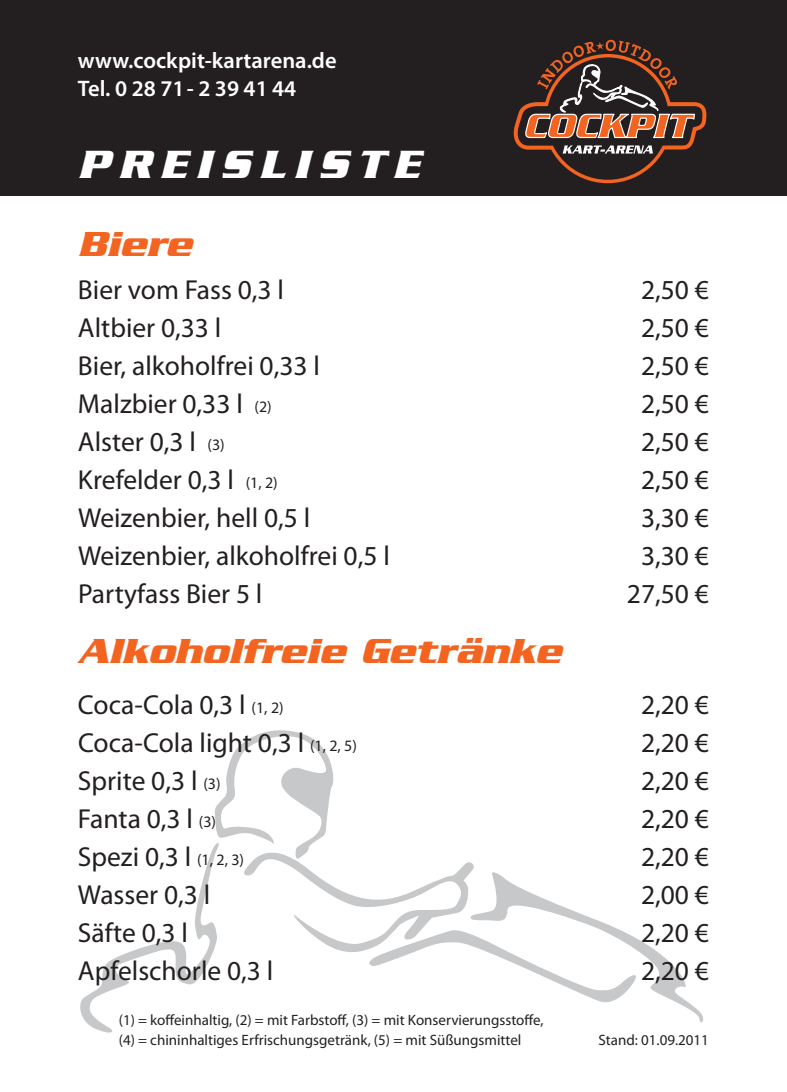
<style>
.page{position:relative;width:787px;height:1092px;background:#fff}
.page>*{position:absolute;margin:0;border:0;box-sizing:border-box;transform-origin:0 0}
.t1{font:italic 700 42.5px "Serpentine";letter-spacing:.2em;color:#fff}
.t2{font:italic 700 37.5px "Serpentine";color:#f36421}
.t3{font:27.5px "Myriad Pro";color:#231f20}
.t4{font:600 22.5px/28px "Myriad Pro";color:#fff}
.t5{font:15px/20px "Myriad Pro";color:#231f20}
.s1{font-size:16px}
</style>
<div class="page">
<div style="left:0;top:0;width:787px;height:195px;background:#231f20"></div>
<svg style="left:513px;top:40px;width:194px;height:143px"></svg>
<svg style="left:640px;top:940px;width:63px;height:83px"></svg>
<svg style="left:80px;top:730px;width:560px;height:303px"></svg>
<p class="t4" style="left:78px;top:46px;width:260px">www.cockpit-kartarena.de<br>Tel. 0 28 71- 2 39 41 44</p>
<h1 class="t1" style="left:78px;top:140px;width:343px">Preisliste</h1>
<h2 class="t2" style="left:78px;top:222px;width:113px">Biere</h2>
<p class="t3" style="left:78px;top:273px;width:208px">Bier vom Fass 0,3 l</p>
<p class="t3" style="left:641px;top:273px;width:69px">2,50 €</p>
<p class="t3" style="left:78px;top:311px;width:145px">Altbier 0,33 l</p>
<p class="t3" style="left:641px;top:311px;width:69px">2,50 €</p>
<p class="t3" style="left:78px;top:349px;width:243px">Bier, alkoholfrei 0,33 l</p>
<p class="t3" style="left:641px;top:349px;width:69px">2,50 €</p>
<p class="t3" style="left:78px;top:387px;width:195px">Malzbier 0,33 l <span class="s1">(2)</span></p>
<p class="t3" style="left:641px;top:387px;width:69px">2,50 €</p>
<p class="t3" style="left:78px;top:425px;width:148px">Alster 0,3 l <span class="s1">(3)</span></p>
<p class="t3" style="left:641px;top:425px;width:69px">2,50 €</p>
<p class="t3" style="left:78px;top:463px;width:201px">Krefelder 0,3 l <span class="s1">(1, 2)</span></p>
<p class="t3" style="left:641px;top:463px;width:69px">2,50 €</p>
<p class="t3" style="left:78px;top:501px;width:234px">Weizenbier, hell 0,5 l</p>
<p class="t3" style="left:641px;top:501px;width:69px">3,30 €</p>
<p class="t3" style="left:78px;top:539px;width:313px">Weizenbier, alkoholfrei 0,5 l</p>
<p class="t3" style="left:641px;top:539px;width:69px">3,30 €</p>
<p class="t3" style="left:78px;top:577px;width:186px">Partyfass Bier 5 l</p>
<p class="t3" style="left:627px;top:577px;width:84px">27,50 €</p>
<h2 class="t2" style="left:78px;top:629px;width:482px">Alkoholfreie Getränke</h2>
<p class="t3" style="left:78px;top:688px;width:207px">Coca-Cola 0,3 l <span class="s1">(1, 2)</span></p>
<p class="t3" style="left:641px;top:688px;width:69px">2,20 €</p>
<p class="t3" style="left:78px;top:726px;width:280px">Coca-Cola light 0,3 l <span class="s1">(1, 2, 5)</span></p>
<p class="t3" style="left:641px;top:726px;width:69px">2,20 €</p>
<p class="t3" style="left:78px;top:764px;width:144px">Sprite 0,3 l <span class="s1">(3)</span></p>
<p class="t3" style="left:641px;top:764px;width:69px">2,20 €</p>
<p class="t3" style="left:78px;top:802px;width:140px">Fanta 0,3 l <span class="s1">(3)</span></p>
<p class="t3" style="left:641px;top:802px;width:69px">2,20 €</p>
<p class="t3" style="left:78px;top:840px;width:168px">Spezi 0,3 l <span class="s1">(1, 2, 3)</span></p>
<p class="t3" style="left:641px;top:840px;width:69px">2,20 €</p>
<p class="t3" style="left:78px;top:878px;width:134px">Wasser 0,3 l</p>
<p class="t3" style="left:641px;top:878px;width:69px">2,00 €</p>
<p class="t3" style="left:78px;top:916px;width:111px">Säfte 0,3 l</p>
<p class="t3" style="left:641px;top:916px;width:69px">2,20 €</p>
<p class="t3" style="left:78px;top:954px;width:197px">Apfelschorle 0,3 l</p>
<p class="t3" style="left:641px;top:954px;width:69px">2,20 €</p>
<p class="t5" style="left:119px;top:1009px;width:426px">(1) = koffeinhaltig, (2) = mit Farbstoff, (3) = mit Konservierungsstoffe, (4) = chininhaltiges Erfrischungsgetränk, (5) = mit Süßungsmittel</p>
<p class="t5" style="left:598px;top:1029px;width:112px">Stand: 01.09.2011</p>
</div>
